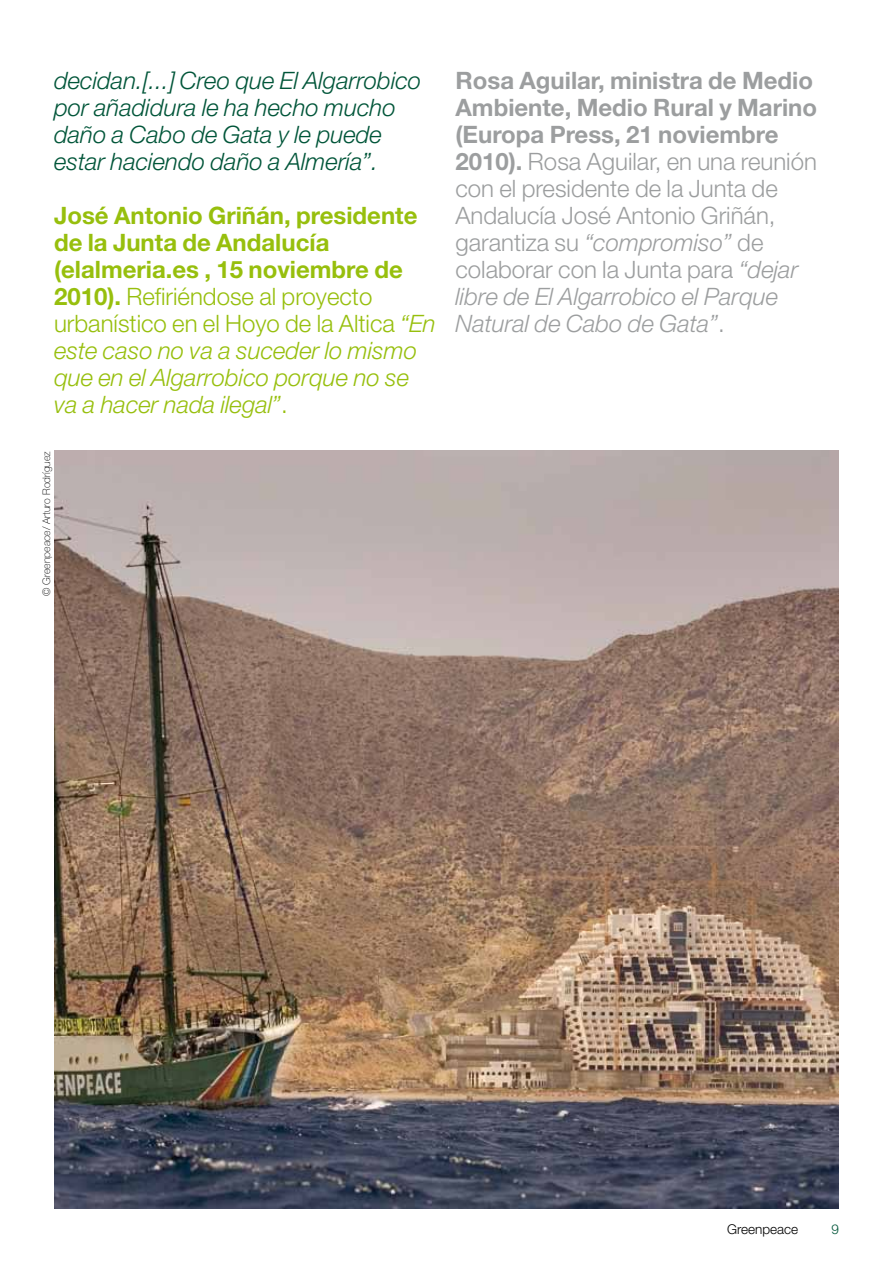
<style>
.page{position:relative;width:893px;height:1263px;background:#fff}
.page>*{position:absolute;margin:0;border:0;box-sizing:border-box;transform-origin:0 0}
.t1{font:300 24px/27px "Helvetica Neue LT Std";color:#9c9e9f}
.t2{font:700 24px/27px "Helvetica Neue LT Std";color:#97bf0d}
.t3{font:italic 300 24px/27px "Helvetica Neue LT Std";color:#005539}
.t4{font:300 13.5px "Helvetica Neue LT Std";color:#000}
.t5{font:300 13.5px "Helvetica Neue LT Std";color:#005539}
.t6{font:100 10.5px "Helvetica Neue LT Std";color:#000}
.s1{font-weight:300}
.s2{font-weight:300;font-style:italic}
.s3{font-weight:700}
.s4{font-style:italic}
</style>
<div class="page">
<img style="left:54px;top:450px;width:785px;height:759px">
<p class="t3" style="left:54px;top:67px;width:369px">decidan.[...] Creo que El Algarrobico por añadidura le ha hecho mucho daño a Cabo de Gata y le puede estar haciendo daño a Almería”.</p>
<p class="t2" style="left:54px;top:202px;width:383px">José Antonio Griñán, presidente de la Junta de Andalucía (elalmeria.es , 15 noviembre de<br>2010). <span class="s1">Refiriéndose al proyecto urbanístico en el Hoyo de la Altica</span> <span class="s2">“En este caso no va a suceder lo mismo que en el Algarrobico porque no se va a hacer nada ilegal”</span><span class="s1">.</span></p>
<p class="t6" style="left:40px;top:596px;width:146px;rotate:-90deg">© Greenpeace/ Arturo Rodríguez</p>
<p class="t1" style="left:455px;top:67px;width:363px"><span class="s3">Rosa Aguilar, ministra de Medio<br>Ambiente, Medio Rural y Marino (Europa Press, 21 noviembre<br>2010).</span> Rosa Aguilar, en una reunión con el presidente de la Junta de<br>Andalucía José Antonio Griñán, garantiza su <span class="s4">“compromiso”</span> de colaborar con la Junta para <span class="s4">“dejar libre de El Algarrobico el Parque<br>Natural de Cabo de Gata”</span>.</p>
<p class="t4" style="left:727px;top:1221px;width:73px">Greenpeace</p>
<p class="t5" style="left:831px;top:1221px;width:9px">9</p>
</div>
